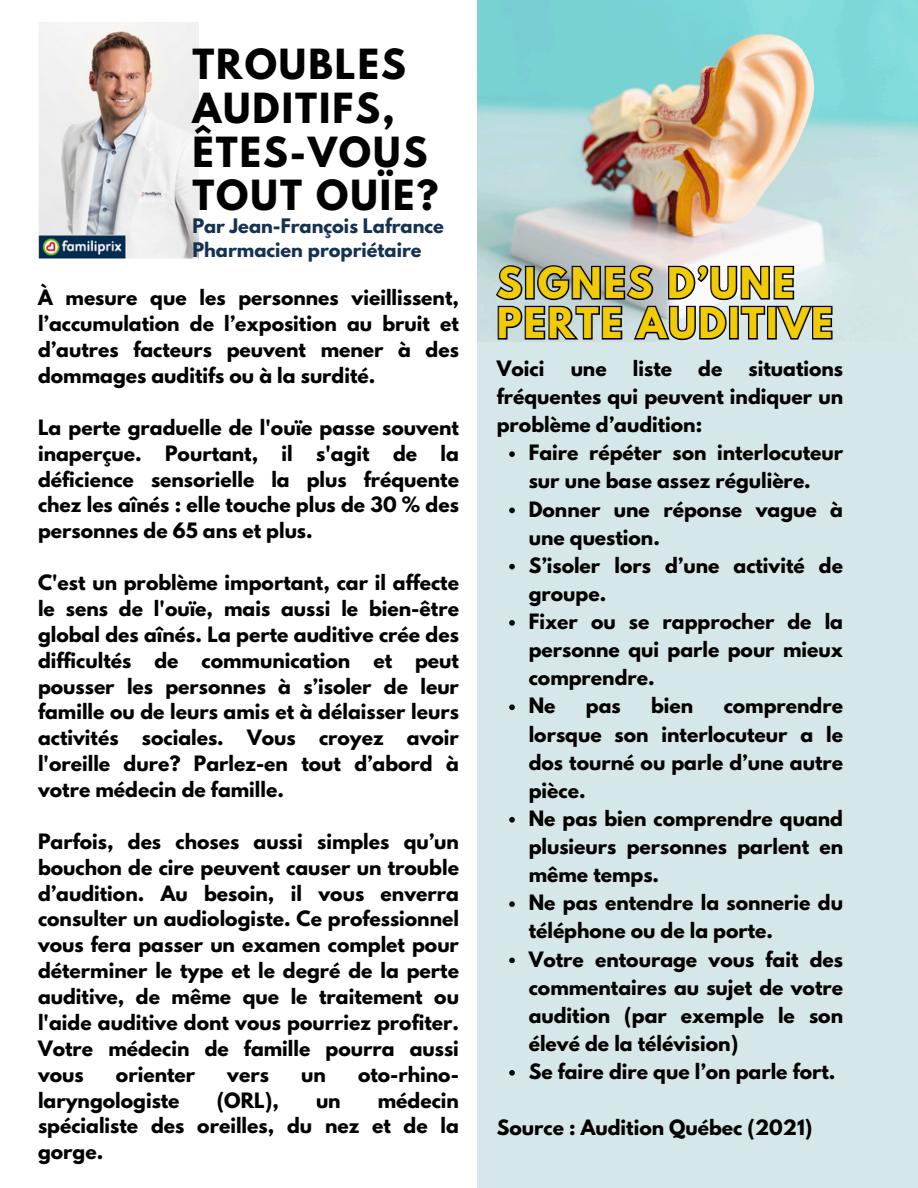
<style>
.page{position:relative;width:918px;height:1188px;background:#fff}
.page>*{position:absolute;margin:0;border:0;box-sizing:border-box;transform-origin:0 0}
.t1{font:700 37.5px/40px "League Spartan";letter-spacing:.055em;color:#f2cb07}
.t2{font:700 36.75px/43.8px "League Spartan";letter-spacing:.055em;color:#000}
.t3{font:700 18.75px/25.8px "League Spartan";color:#000;text-align:justify}
.t4{font:700 17.7px/24.6px "League Spartan";color:#163253}
</style>
<div class="page">
<img style="left:477px;top:0;width:441px;height:342px">
<div style="left:477px;top:342px;width:441px;height:846px;background:#d5e7e8"></div>
<svg style="left:494px;top:264px;width:340px;height:78px;background:#8c9595"></svg>
<svg style="left:509px;top:451px;width:6px;height:6px"></svg>
<svg style="left:509px;top:508px;width:6px;height:5px"></svg>
<svg style="left:509px;top:564px;width:6px;height:5px"></svg>
<svg style="left:509px;top:620px;width:6px;height:6px"></svg>
<svg style="left:509px;top:704px;width:6px;height:6px"></svg>
<svg style="left:509px;top:817px;width:6px;height:6px"></svg>
<svg style="left:509px;top:901px;width:6px;height:6px"></svg>
<svg style="left:509px;top:958px;width:6px;height:5px"></svg>
<svg style="left:509px;top:1070px;width:6px;height:6px"></svg>
<img style="left:38px;top:23px;width:161px;height:236px">
<h2 class="t2" style="left:192px;top:47px;width:248px">TROUBLES<br>AUDITIFS,<br>ÊTES-VOUS<br>TOUT OUÏE?</h2>
<p class="t4" style="left:192px;top:216px;width:253px">Par Jean-François Lafrance<br>Pharmacien propriétaire</p>
<p class="t3" style="left:38px;top:287px;width:422px">À mesure que les personnes vieillissent, l’accumulation de l’exposition au bruit et d’autres facteurs peuvent mener à des dommages auditifs ou à la surdité.</p>
<p class="t3" style="left:38px;top:417px;width:422px">La perte graduelle de l'ouïe passe souvent inaperçue. Pourtant, il s'agit de la déficience sensorielle la plus fréquente chez les aînés : elle touche plus de 30 % des personnes de 65 ans et plus.</p>
<p class="t3" style="left:38px;top:572px;width:422px">C'est un problème important, car il affecte le sens de l'ouïe, mais aussi le bien-être global des aînés. La perte auditive crée des difficultés de communication et peut pousser les personnes à s’isoler de leur famille ou de leurs amis et à délaisser leurs activités sociales. Vous croyez avoir l'oreille dure? Parlez-en tout d’abord à votre médecin de famille.</p>
<p class="t3" style="left:38px;top:831px;width:422px">Parfois, des choses aussi simples qu’un bouchon de cire peuvent causer un trouble d’audition. Au besoin, il vous enverra consulter un audiologiste. Ce professionnel vous fera passer un examen complet pour déterminer le type et le degré de la perte auditive, de même que le traitement ou l'aide auditive dont vous pourriez profiter.<br>Votre médecin de famille pourra aussi vous</p>
<p class="t3" style="left:116px;top:1064px;width:81px">orienter</p>
<p class="t3" style="left:227px;top:1064px;width:43px">vers</p>
<p class="t3" style="left:301px;top:1064px;width:26px">un</p>
<p class="t3" style="left:358px;top:1064px;width:102px">oto-rhino-</p>
<p class="t3" style="left:38px;top:1090px;width:143px">laryngologiste</p>
<p class="t3" style="left:217px;top:1090px;width:64px">(ORL),</p>
<p class="t3" style="left:316px;top:1090px;width:26px">un</p>
<p class="t3" style="left:38px;top:1090px;width:422px;text-indent:340px">médecin spécialiste des oreilles, du nez et de la gorge.</p>
<p class="t1" style="left:497px;top:268px;width:338px">SIGNES D’UNE<br>PERTE AUDITIVE</p>
<h1 class="t3" style="left:497px;top:358px;width:49px">Voici</h1>
<h1 class="t3" style="left:571px;top:358px;width:38px">une</h1>
<h1 class="t3" style="left:633px;top:358px;width:41px">liste</h1>
<h1 class="t3" style="left:698px;top:358px;width:26px">de</h1>
<h1 class="t3" style="left:497px;top:357px;width:348px;line-height:28.2px;text-indent:252px">situations fréquentes qui peuvent indiquer un problème d’audition:</h1>
<h2 class="t3" style="left:529px;top:441px;width:316px;line-height:28.2px">Faire répéter son interlocuteur sur une base assez régulière.</h2>
<h2 class="t3" style="left:529px;top:497px;width:316px;line-height:28.2px">Donner une réponse vague à une question.</h2>
<h2 class="t3" style="left:529px;top:554px;width:316px;line-height:28.2px">S’isoler lors d’une activité de groupe.</h2>
<h2 class="t3" style="left:529px;top:610px;width:316px;line-height:28.2px">Fixer ou se rapprocher de la personne qui parle pour mieux comprendre.</h2>
<h2 class="t3" style="left:529px;top:695px;width:28px">Ne</h2>
<h2 class="t3" style="left:586px;top:695px;width:36px">pas</h2>
<h2 class="t3" style="left:651px;top:695px;width:44px">bien</h2>
<h2 class="t3" style="left:529px;top:694px;width:316px;line-height:28.2px;text-indent:195px">comprendre lorsque son interlocuteur a le dos tourné ou parle d’une autre pièce.</h2>
<h1 class="t3" style="left:529px;top:807px;width:316px;line-height:28.2px">Ne pas bien comprendre quand plusieurs personnes parlent en même temps.</h1>
<h2 class="t3" style="left:529px;top:891px;width:316px;line-height:28.2px">Ne pas entendre la sonnerie du téléphone ou de la porte.</h2>
<p class="t3" style="left:529px;top:947px;width:316px;line-height:28.2px">Votre entourage vous fait des commentaires au sujet de votre audition (par exemple le son élevé de la télévision)</p>
<p class="t3" style="left:529px;top:1061px;width:308px">Se faire dire que l’on parle fort.</p>
<p class="t3" style="left:497px;top:1117px;width:317px">Source : Audition Québec (2021)</p>
</div>
